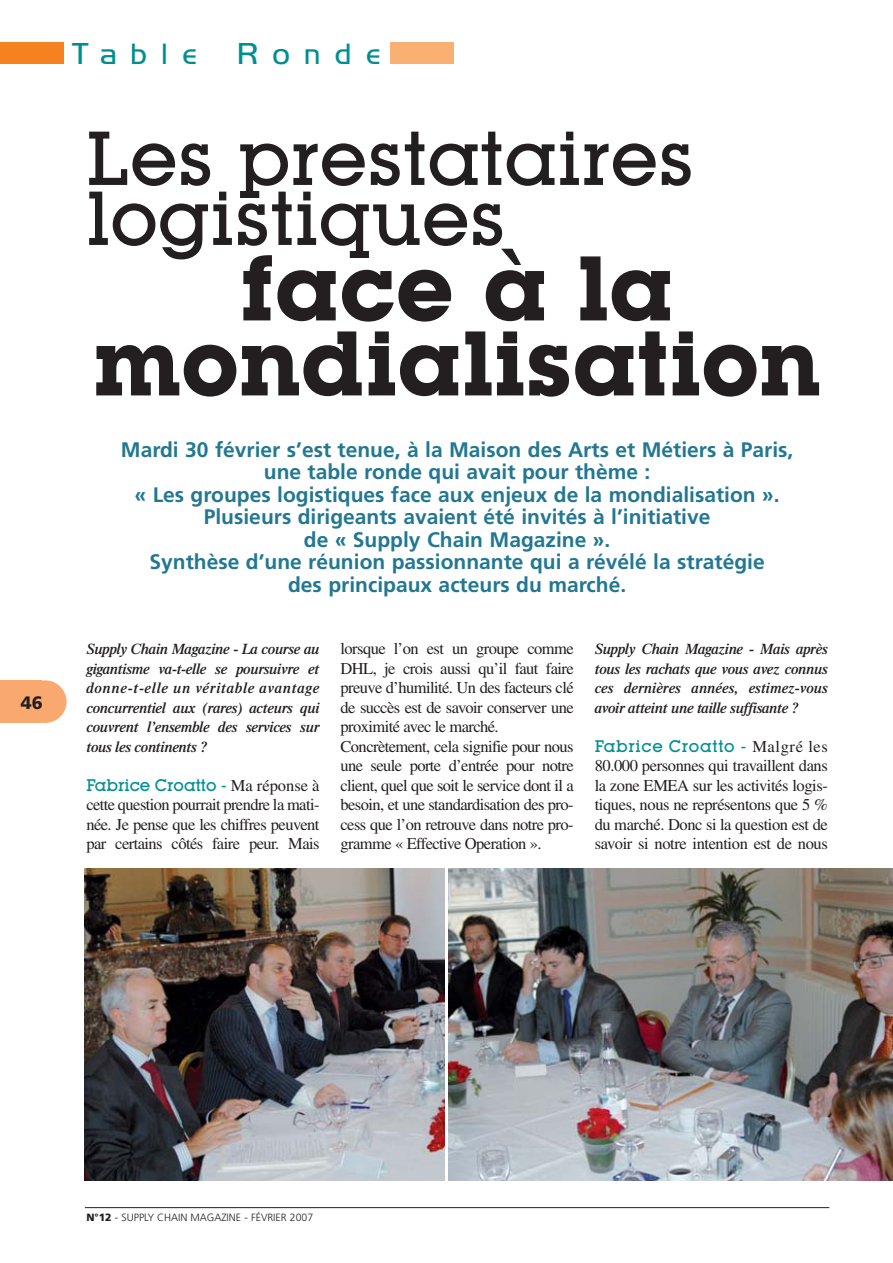
<style>
.page{position:relative;width:893px;height:1263px;background:#fff}
.page>*{position:absolute;margin:0;border:0;box-sizing:border-box;transform-origin:0 0}
.t1{font:700 90px/75px "Lubalin Graph IT Cby BT";color:#231f20;text-align:center}
.t2{font:500 75px/60px "Lubalin Graph IT Cby BT";color:#231f20}
.t3{font:27px "Hancock Park Light Laser";letter-spacing:.57em;color:#008f91}
.t4{font:700 21px/22.5px "Frutiger";color:#227793;text-align:center}
.t5{font:900 18px "Frutiger";color:#231f20}
.t6{font:16.5px/19.5px "Times";letter-spacing:-.035em;color:#231f20;text-align:justify}
.t7{font:500 16.5px "Lubalin Graph IT Cby BT";color:#008f91}
.t8{font:500 16.5px "Lubalin Graph IT Cby BT";letter-spacing:.04em;color:#008f91}
.t9{font:italic 600 15px/19.5px "Times";letter-spacing:-.025em;color:#231f20;text-align:justify}
.t10{font:300 10.5px "Frutiger";color:#231f20}
.s1{font-family:"Times";font-weight:400;color:#231f20}
.s2{font-weight:900}
</style>
<div class="page">
<div style="left:24px;top:680px;width:43px;height:43px;background:#f9a870;border-radius:50%"></div>
<div style="left:0;top:680px;width:42px;height:43px;background:#f9a870"></div>
<hr style="left:85px;top:1207px;width:744px;height:1px;background:#231f20">
<div style="left:390px;top:43px;width:63px;height:21px;background:#fab072"></div>
<div style="left:0;top:43px;width:64px;height:21px;background:#f5821f"></div>
<img style="left:85px;top:869px;width:359px;height:312px">
<img style="left:448px;top:869px;width:444px;height:312px">
<p class="t5" style="left:21px;top:695px;width:24px">46</p>
<h3 class="t3" style="left:72px;top:44px;width:126px">Table</h3>
<h3 class="t3" style="left:239px;top:44px;width:143px">Ronde</h3>
<h2 class="t2" style="left:86px;top:135px;width:609px">Les prestataires logistiques</h2>
<h1 class="t1" style="left:93px;top:261px;width:729px">face à la mondialisation</h1>
<p class="t4" style="left:121px;top:440px;width:674px">Mardi 30 février s’est tenue, à la Maison des Arts et Métiers à Paris, une table ronde qui avait pour thème :<br>« Les groupes logistiques face aux enjeux de la mondialisation ».<br>Plusieurs dirigeants avaient été invités à l’initiative<br>de « Supply Chain Magazine ».<br>Synthèse d’une réunion passionnante qui a révélé la stratégie<br>des principaux acteurs du marché.</p>
<p class="t9" style="left:86px;top:641px;width:235px">Supply Chain Magazine - La course au gigantisme va-t-elle se poursuivre et donne-t-elle un véritable avantage concurrentiel aux (rares) acteurs qui couvrent l’ensemble des services sur tous les continents ?</p>
<p class="t7" style="left:86px;top:779px;width:235px">Fabrice Croatto - <span class="s1">Ma réponse à</span></p>
<p class="t6" style="left:86px;top:796px;width:235px">cette question pourrait prendre la mati&shy;née. Je pense que les chiffres peuvent par certains côtés faire peur. Mais</p>
<p class="t6" style="left:340px;top:640px;width:235px;text-align:left">lorsque l’on est un groupe comme DHL, je crois aussi qu’il faut faire preuve d’humilité. Un des facteurs clé de succès est de savoir conserver une proximité avec le marché.<br>Concrètement, cela signifie pour nous une seule porte d’entrée pour notre client, quel que soit le service dont il a besoin, et une standardisation des pro&shy;cess que l’on retrouve dans notre pro&shy;gramme « Effective Operation ».</p>
<p class="t9" style="left:594px;top:641px;width:235px">Supply Chain Magazine - Mais après tous les rachats que vous avez connus ces dernières années, estimez-vous avoir atteint une taille suffisante ?</p>
<p class="t8" style="left:594px;top:740px;width:235px">Fabrice Croatto - <span class="s1">Malgré les</span></p>
<p class="t6" style="left:594px;top:757px;width:235px">80.000 personnes qui travaillent dans la zone EMEA sur les activités logis&shy;tiques, nous ne représentons que 5 % du marché. Donc si la question est de savoir si notre intention est de nous</p>
<p class="t10" style="left:86px;top:1213px;width:228px"><span class="s2">N°12</span> - SUPPLY CHAIN MAGAZINE - FÉVRIER 2007</p>
</div>
